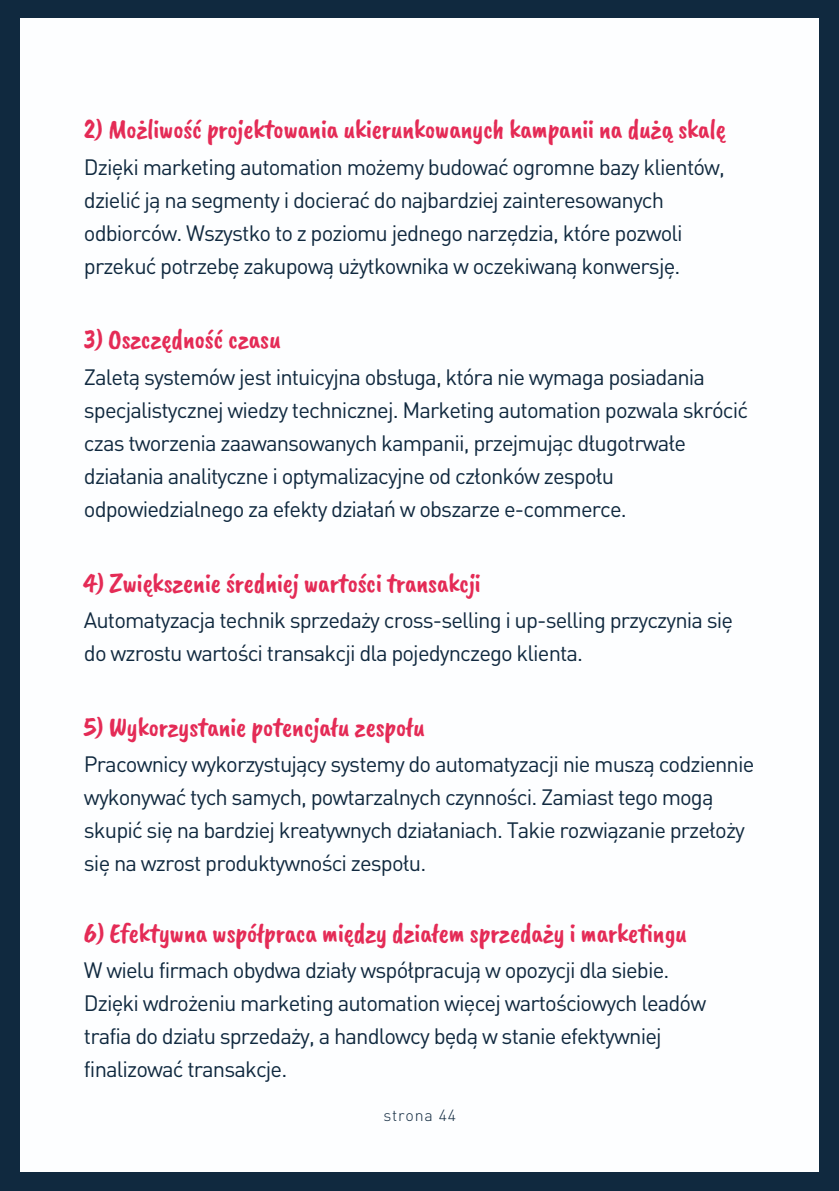
<style>
.page{position:relative;width:839px;height:1191px;background:#fff}
.page>*{position:absolute;margin:0;border:0;box-sizing:border-box;transform-origin:0 0}
.t1{font:28px "Caveat Brush";letter-spacing:-.025em;color:#e42b56}
.t2{font:22px/33px "DIN Pro";letter-spacing:-.04em;color:#10293f}
.t3{font:300 16px "DIN Pro";letter-spacing:.05em;color:#10293f}
</style>
<div class="page">
<div style="left:0;top:0;width:838px;height:1191px;background:#10293f"></div>
<div style="left:21px;top:18px;width:798px;height:1154px;background:#fdfeff"></div>
<p class="t1" style="left:84px;top:111px;width:643px">2) Możliwość projektowania ukierunkowanych kampanii na dużą skalę</p>
<p class="t2" style="left:84px;top:149px;width:642px">Dzięki marketing automation możemy budować ogromne bazy klientów, dzielić ją na segmenty i docierać do najbardziej zainteresowanych odbiorców. Wszystko to z poziomu jednego narzędzia, które pozwoli przekuć potrzebę zakupową użytkownika w oczekiwaną konwersję.</p>
<p class="t1" style="left:84px;top:322px;width:198px">3) Oszczędność czasu</p>
<p class="t2" style="left:84px;top:359px;width:665px">Zaletą systemów jest intuicyjna obsługa, która nie wymaga posiadania specjalistycznej wiedzy technicznej. Marketing automation pozwala skrócić czas tworzenia zaawansowanych kampanii, przejmując długotrwałe działania analityczne i optymalizacyjne od członków zespołu odpowiedzialnego za efekty działań w obszarze e-commerce.</p>
<p class="t1" style="left:84px;top:565px;width:398px">4) Zwiększenie średniej wartości transakcji</p>
<p class="t2" style="left:84px;top:603px;width:650px">Automatyzacja technik sprzedaży cross-selling i up-selling przyczynia się do wzrostu wartości transakcji dla pojedynczego klienta.</p>
<p class="t1" style="left:84px;top:709px;width:343px">5) Wykorzystanie potencjału zespołu</p>
<p class="t2" style="left:84px;top:747px;width:672px">Pracownicy wykorzystujący systemy do automatyzacji nie muszą codziennie wykonywać tych samych, powtarzalnych czynności. Zamiast tego mogą skupić się na bardziej kreatywnych działaniach. Takie rozwiązanie przełoży się na wzrost produktywności zespołu.</p>
<p class="t1" style="left:84px;top:915px;width:604px">6) Efektywna współpraca między działem sprzedaży i marketingu</p>
<p class="t2" style="left:84px;top:953px;width:624px">W wielu firmach obydwa działy współpracują w opozycji dla siebie.<br>Dzięki wdrożeniu marketing automation więcej wartościowych leadów trafia do działu sprzedaży, a handlowcy będą w stanie efektywniej finalizować transakcje.</p>
<p class="t3" style="left:383px;top:1104px;width:74px">strona 44</p>
</div>
